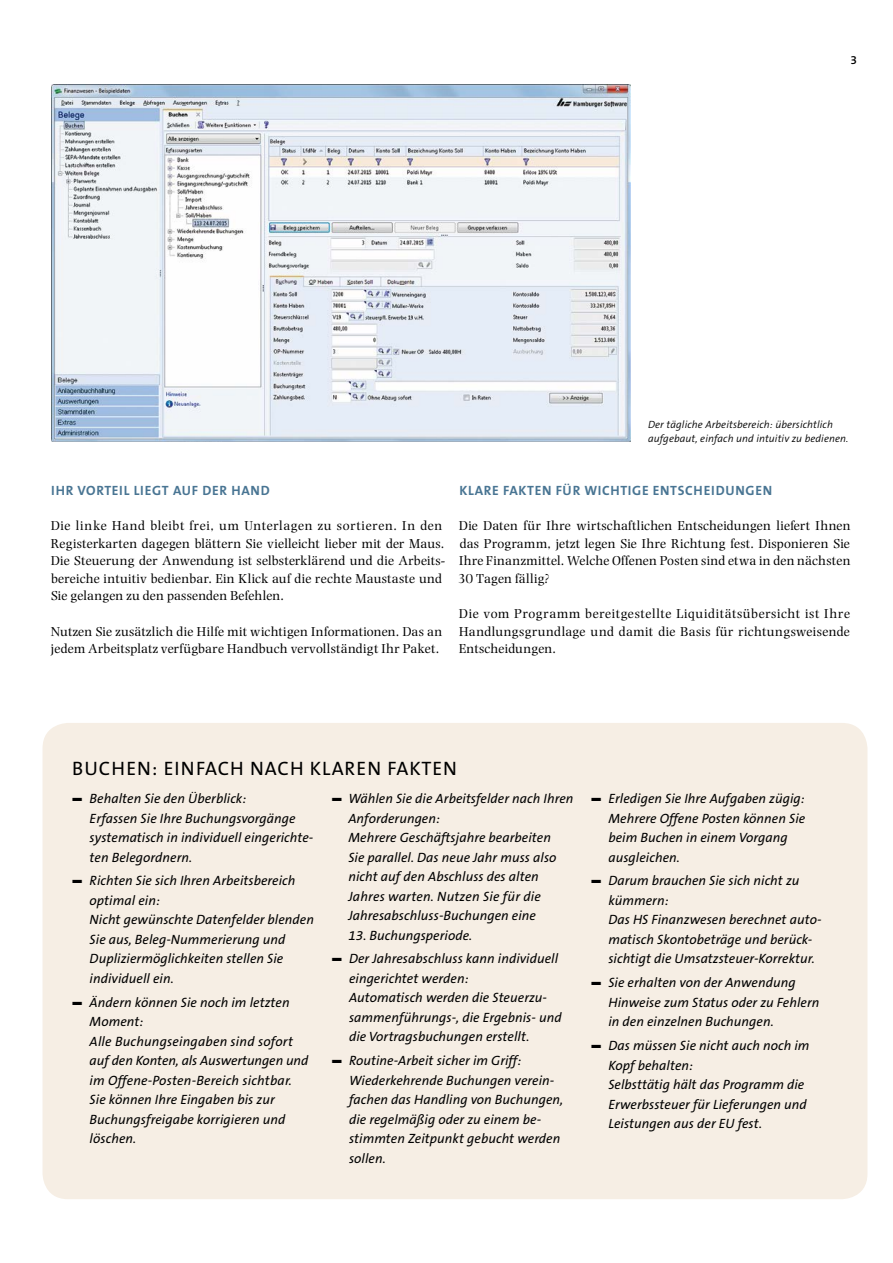
<style>
.page{position:relative;width:893px;height:1263px;background:#fff}
.page>*{position:absolute;margin:0;border:0;box-sizing:border-box;transform-origin:0 0}
.t1{font:19.5px "The Sans B5 Plain";letter-spacing:.06em;color:#000}
.t2{font:italic 13.5px/19.5px "The Sans B5 Plain";letter-spacing:.005em;color:#000}
.t3{font:13.5px/17.7px "Photina MT Std";letter-spacing:.015em;color:#000}
.t4{font:700 13.5px "The Sans B7";letter-spacing:.05em;color:#497593}
.t5{font:600 12px "The Sans B6";color:#000}
.t6{font:italic 300 10.5px/13.5px "The Sans B4";letter-spacing:.01em;color:#000}
</style>
<div class="page">
<img style="left:51px;top:85px;width:580px;height:357px">
<div style="left:43px;top:723px;width:824px;height:476px;background:#f6eee4;border-radius:26px"></div>
<p class="t5" style="left:850px;top:53px;width:8px">3</p>
<p class="t6" style="left:648px;top:418px;width:202px">Der tägliche Arbeitsbereich: übersichtlich aufgebaut, einfach und intuitiv zu bedienen.</p>
<p class="t4" style="left:51px;top:483px;width:220px">IH R VORTEI L LI EGT AUF DER HAND</p>
<p class="t3" style="left:51px;top:517px;width:395px">Die linke Hand bleibt frei, um Unterlagen zu sortieren. In den Registerkarten dagegen blättern Sie vielleicht lieber mit der Maus.<br>Die Steuerung der Anwendung ist selbsterklärend und die Arbeits&shy;bereiche intuitiv bedienbar. Ein Klick auf die rechte Maustaste und Sie gelangen zu den passenden Befehlen.</p>
<p class="t3" style="left:51px;top:622px;width:393px">Nutzen Sie zusätzlich die Hilfe mit wichtigen Informationen. Das an jedem Arbeitsplatz verfügbare Handbuch vervollständigt Ihr Paket.</p>
<p class="t4" style="left:459px;top:483px;width:228px">KLARE FAKTEN FÜR WICHTIGE ENTSCH</p>
<p class="t4" style="left:704px;top:483px;width:70px">EI DUNGEN</p>
<p class="t3" style="left:458px;top:517px;width:394px;text-align:justify">Die Daten für Ihre wirtschaftlichen Entscheidungen liefert Ihnen das Programm, jetzt legen Sie Ihre Richtung fest. Disponieren Sie Ihre Finanzmittel. Welche Offenen Posten sind etwa in den nächsten 30 Tagen fällig?</p>
<p class="t3" style="left:459px;top:605px;width:392px;text-align:justify">Die vom Programm bereitgestellte Liquiditätsübersicht ist Ihre Handlungsgrundlage und damit die Basis für richtungsweisende Entscheidungen.</p>
<h1 class="t1" style="left:72px;top:759px;width:337px">BUCH EN: EINFACH NACH KLAREN FAKT</h1>
<h1 class="t1" style="left:432px;top:759px;width:26px">EN</h1>
<p class="t2" style="left:90px;top:789px;width:225px;text-indent:-17px">■ Behalten Sie den Überblick:<br>Erfassen Sie Ihre Buchungsvorgänge systematisch in individuell eingerichte&shy;ten Belegordnern.</p>
<p class="t2" style="left:90px;top:872px;width:226px;text-indent:-17px">■ Richten Sie sich Ihren Arbeitsbereich optimal ein:<br>Nicht gewünschte Datenfelder blenden<br>Sie aus, Beleg-Nummerierung und<br>Dupliziermöglichkeiten stellen Sie individuell ein.</p>
<p class="t2" style="left:90px;top:993px;width:220px;text-indent:-17px">■ Ändern können Sie noch im letzten<br>Moment:<br>Alle Buchungseingaben sind sofort auf den Konten, als Auswertungen und im Offene-Posten-Bereich sichtbar.<br>Sie können Ihre Eingaben bis zur<br>Buchungsfreigabe korrigieren und löschen.</p>
<p class="t2" style="left:348px;top:789px;width:227px;text-indent:-17px">■ Wählen Sie die Arbeitsfelder nach Ihren Anforderungen:<br>Mehrere Geschäftsjahre bearbeiten<br>Sie parallel. Das neue Jahr muss also nicht auf den Abschluss des alten Jahres warten. Nutzen Sie für die Jahresabschluss-Buchungen eine</p>
<p class="t2" style="left:348px;top:926px;width:125px">13. Buchungsperiode.</p>
<p class="t2" style="left:349px;top:950px;width:214px;text-indent:-17px">■ Der Jahresabschluss kann individuell eingerichtet werden:<br>Automatisch werden die Steuerzu&shy;sammenführungs-, die Ergebnis- und die Vortragsbuchungen erstellt.</p>
<p class="t2" style="left:349px;top:1051px;width:216px;text-indent:-17px">■ Routine-Arbeit sicher im Griff:<br>Wiederkehrende Buchungen verein&shy;fachen das Handling von Buchungen, die regelmäßig oder zu einem be&shy;stimmten Zeitpunkt gebucht werden sollen.</p>
<p class="t2" style="left:608px;top:789px;width:198px;text-indent:-17px">■ Erledigen Sie Ihre Aufgaben zügig:<br>Mehrere Offene Posten können Sie beim Buchen in einem Vorgang ausgleichen.</p>
<p class="t2" style="left:608px;top:872px;width:215px;text-indent:-17px">■ Darum brauchen Sie sich nicht zu kümmern:<br>Das HS Finanzwesen berechnet auto&shy;matisch Skontobeträge und berück&shy;sichtigt die Umsatzsteuer-Korrektur.</p>
<p class="t2" style="left:608px;top:973px;width:212px;text-indent:-17px">■ Sie erhalten von der Anwendung<br>Hinweise zum Status oder zu Fehlern in den einzelnen Buchungen.</p>
<p class="t2" style="left:608px;top:1036px;width:203px;text-indent:-17px">■ Das müssen Sie nicht auch noch im<br>Kopf behalten:<br>Selbsttätig hält das Programm die<br>Erwerbssteuer für Lieferungen und<br>Leistungen aus der EU fest.</p>
</div>
